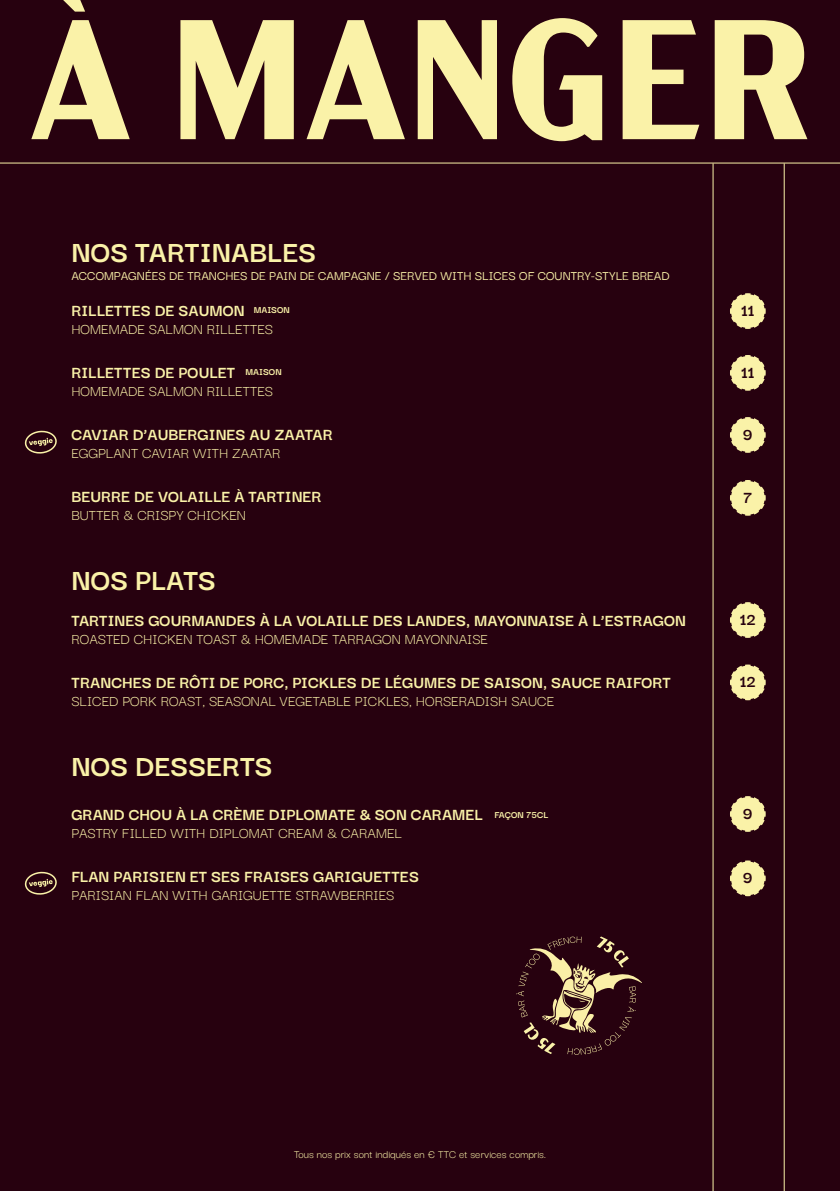
<style>
.page{position:relative;width:840px;height:1191px;background:#fff}
.page>*{position:absolute;margin:0;border:0;box-sizing:border-box;transform-origin:0 0}
.t1{font:700 170px "Acme Gothic";color:#faf2a8}
.t2{font:700 32px "Darker Grotesque";color:#faf2a8}
.t3{font:700 18px "Darker Grotesque";color:#faf2a8}
.t4{font:700 18px "Darker Grotesque";color:#27010f}
.t5{font:16px "Darker Grotesque";color:#faf2a8}
.t6{font:500 14px "Darker Grotesque";color:#faf2a8}
.t7{font:12px "Darker Grotesque";color:#faf2a8}
.t8{font:700 10.4px "Darker Grotesque";color:#faf2a8}
</style>
<div class="page">
<div style="left:0;top:0;width:839px;height:1191px;background:#27010f"></div>
<svg style="left:730px;top:293px;width:36px;height:36px"></svg>
<svg style="left:730px;top:796px;width:36px;height:36px"></svg>
<svg style="left:730px;top:417px;width:36px;height:36px"></svg>
<svg style="left:730px;top:602px;width:36px;height:36px"></svg>
<svg style="left:730px;top:355px;width:36px;height:36px"></svg>
<svg style="left:730px;top:860px;width:36px;height:37px"></svg>
<svg style="left:730px;top:480px;width:36px;height:36px"></svg>
<svg style="left:730px;top:664px;width:36px;height:37px"></svg>
<hr style="left:712px;top:163px;width:1px;height:1028px;background:#faf2a8">
<hr style="left:783px;top:163px;width:1px;height:1028px;background:#faf2a8">
<hr style="left:0;top:163px;width:839px;height:1px;background:#faf2a8">
<svg style="left:24px;top:430px;width:33px;height:24px"></svg>
<svg style="left:24px;top:871px;width:33px;height:24px"></svg>
<svg style="left:516px;top:936px;width:126px;height:118px"></svg>
<p class="t1" style="left:29px;top:-47px;width:783px">À MANGER</p>
<p class="t2" style="left:71px;top:228px;width:246px">NOS TARTINABLES</p>
<p class="t6" style="left:71px;top:265px;width:599px">ACCOMPAGNÉES DE TRANCHES DE PAIN DE CAMPAGNE / SERVED WITH SLICES OF COUNTRY-STYLE BREAD</p>
<p class="t3" style="left:71px;top:296px;width:175px">RILLETTES DE SAUMON</p>
<p class="t5" style="left:71px;top:317px;width:203px">HOMEMADE SALMON RILLETTES</p>
<p class="t3" style="left:71px;top:358px;width:165px">RILLETTES DE POULET</p>
<p class="t5" style="left:71px;top:379px;width:203px">HOMEMADE SALMON RILLETTES</p>
<p class="t3" style="left:71px;top:420px;width:263px">CAVIAR D’AUBERGINES AU ZAATAR</p>
<p class="t5" style="left:71px;top:441px;width:210px">EGGPLANT CAVIAR WITH ZAATAR</p>
<p class="t3" style="left:71px;top:482px;width:251px">BEURRE DE VOLAILLE À TARTINER</p>
<p class="t5" style="left:71px;top:503px;width:176px">BUTTER &amp; CRISPY CHICKEN</p>
<p class="t8" style="left:253px;top:302px;width:38px">MAISON</p>
<p class="t8" style="left:245px;top:364px;width:38px">MAISON</p>
<p class="t2" style="left:71px;top:556px;width:146px">NOS PLATS</p>
<p class="t3" style="left:71px;top:606px;width:616px">TARTINES GOURMANDES À LA VOLAILLE DES LANDES, MAYONNAISE À L’ESTRAGON</p>
<p class="t5" style="left:71px;top:627px;width:418px">ROASTED CHICKEN TOAST &amp; HOMEMADE TARRAGON MAYONNAISE</p>
<p class="t3" style="left:71px;top:668px;width:600px">TRANCHES DE RÔTI DE PORC, PICKLES DE LÉGUMES DE SAISON, SAUCE RAIFORT</p>
<p class="t5" style="left:71px;top:689px;width:484px">SLICED PORK ROAST, SEASONAL VEGETABLE PICKLES, HORSERADISH SAUCE</p>
<p class="t2" style="left:71px;top:742px;width:203px">NOS DESSERTS</p>
<p class="t3" style="left:71px;top:800px;width:413px">GRAND CHOU À LA CRÈME DIPLOMATE &amp; SON CARAMEL</p>
<p class="t5" style="left:71px;top:821px;width:332px">PASTRY FILLED WITH DIPLOMAT CREAM &amp; CARAMEL</p>
<p class="t3" style="left:71px;top:862px;width:349px">FLAN PARISIEN ET SES FRAISES GARIGUETTES</p>
<p class="t5" style="left:71px;top:883px;width:324px">PARISIAN FLAN WITH GARIGUETTE STRAWBERRIES</p>
<p class="t8" style="left:494px;top:806px;width:55px">FAÇON 75CL</p>
<p class="t4" style="left:740px;top:297px;width:15px">11</p>
<p class="t4" style="left:740px;top:359px;width:15px">11</p>
<p class="t4" style="left:742px;top:420px;width:11px">9</p>
<p class="t4" style="left:742px;top:483px;width:11px">7</p>
<p class="t4" style="left:739px;top:605px;width:18px">12</p>
<p class="t4" style="left:739px;top:668px;width:18px">12</p>
<p class="t4" style="left:742px;top:799px;width:11px">9</p>
<p class="t4" style="left:742px;top:863px;width:11px">9</p>
<p class="t7" style="left:294px;top:1145px;width:253px">Tous nos prix sont indiqués en € TTC et services compris.</p>
</div>
